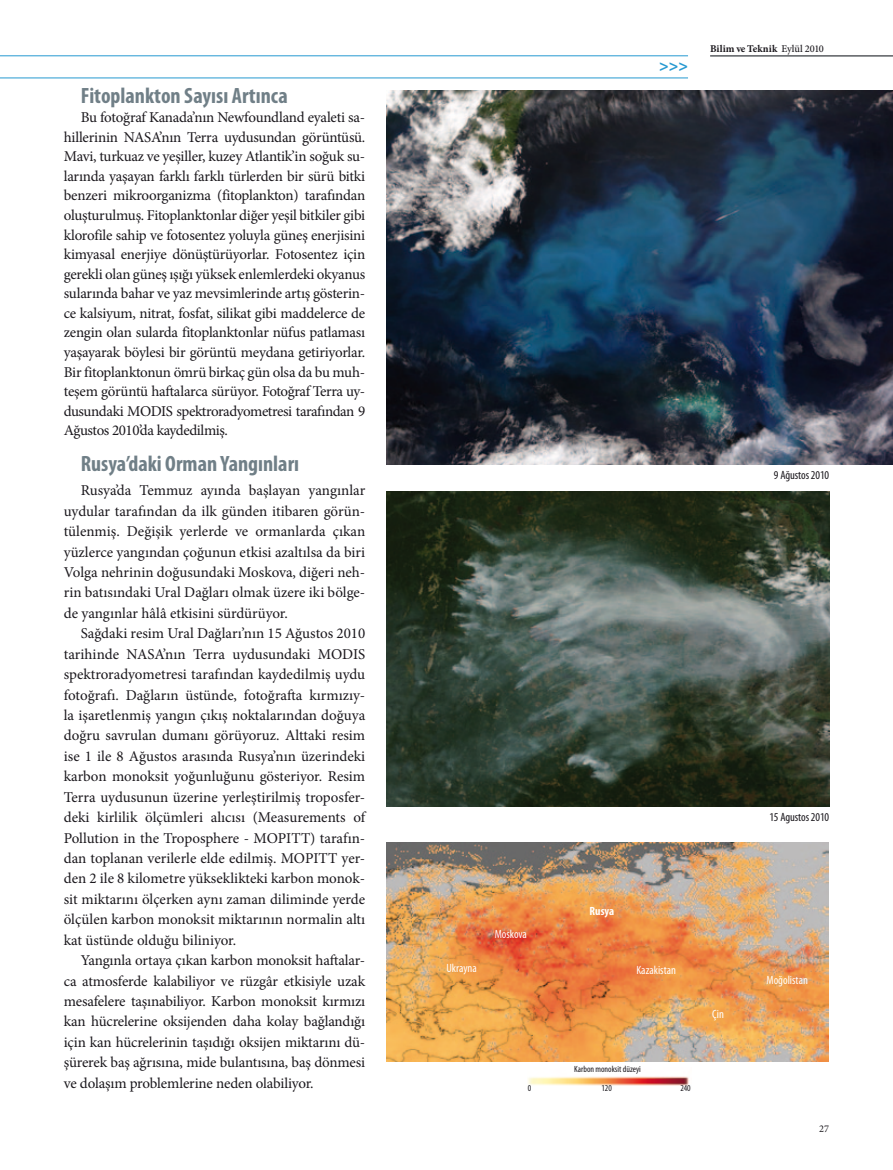
<style>
.page{position:relative;width:893px;height:1170px;background:#fff}
.page>*{position:absolute;margin:0;border:0;box-sizing:border-box;transform-origin:0 0}
.t1{font:700 condensed 22.2px "Myriad Pro";color:#707f87}
.t2{font:700 16.2px "Myriad Pro";color:#2699d1}
.t3{font:15px/20.4px "Minion Pro";letter-spacing:-.01em;color:#1a171c;text-align:justify}
.t4{font:condensed 12px "Myriad Pro";color:#fff}
.t5{font:condensed 12px "Myriad Pro";letter-spacing:-.005em;color:#1a171c}
.t6{font:700 condensed 12px "Myriad Pro";color:#fff}
.t7{font:700 10.35px "Minion Pro";letter-spacing:.005em;color:#1a171c}
.t8{font:10.35px "Minion Pro";color:#1a171c}
.t9{font:condensed 9px "Myriad Pro";color:#1a171c}
.s1{font-weight:500}
</style>
<div class="page">
<hr style="left:0;top:56px;width:688px;height:1px;background:#2699d1">
<hr style="left:0;top:78px;width:688px;height:1px;background:#2699d1">
<img style="left:387px;top:491px;width:442px;height:315px">
<img style="left:387px;top:91px;width:506px;height:373px">
<img style="left:387px;top:842px;width:441px;height:219px">
<img style="left:528px;top:1076px;width:161px;height:10px">
<hr style="left:710px;top:56px;width:183px;height:1px;background:#070c12">
<h1 class="t1" style="left:81px;top:81px;width:209px">Fitoplankton Sayısı Artınca</h1>
<p class="t3" style="left:64px;top:108px;width:303px;line-height:19.5px;text-indent:17px">Bu fotoğraf Kanada’nın Newfoundland eyaleti sa&shy;hillerinin NASA’nın Terra uydusundan görüntüsü.<br>Mavi, turkuaz ve yeşiller, kuzey Atlantik’in soğuk su&shy;larında yaşayan farklı farklı türlerden bir sürü bitki benzeri mikroorganizma (fitoplankton) tarafından oluşturulmuş. Fitoplanktonlar diğer yeşil bitkiler gibi klorofile sahip ve fotosentez yoluyla güneş enerjisini kimyasal enerjiye dönüştürüyorlar. Fotosentez için gerekli olan güneş ışığı yüksek enlemlerdeki okyanus sularında bahar ve yaz mevsimlerinde artış gösterin&shy;ce kalsiyum, nitrat, fosfat, silikat gibi maddelerce de zengin olan sularda fitoplanktonlar nüfus patlaması yaşayarak böylesi bir görüntü meydana getiriyorlar.<br>Bir fitoplanktonun ömrü birkaç gün olsa da bu muh&shy;teşem görüntü haftalarca sürüyor. Fotoğraf Terra uy&shy;dusundaki MODIS spektroradyometresi tarafından 9<br>Ağustos 2010’da kaydedilmiş.</p>
<h1 class="t1" style="left:81px;top:450px;width:220px">Rusya’daki Orman Yangınları</h1>
<p class="t3" style="left:64px;top:480px;width:303px;text-indent:17px">Rusya’da Temmuz ayında başlayan yangınlar uydular tarafından da ilk günden itibaren görün&shy;tülenmiş. Değişik yerlerde ve ormanlarda çıkan yüzlerce yangından çoğunun etkisi azaltılsa da biri Volga nehrinin doğusundaki Moskova, diğeri neh&shy;rin batısındaki Ural Dağları olmak üzere iki bölge&shy;de yangınlar hâlâ etkisini sürdürüyor.</p>
<p class="t3" style="left:64px;top:623px;width:303px;text-indent:17px">Sağdaki resim Ural Dağları’nın 15 Ağustos 2010 tarihinde NASA’nın Terra uydusundaki MODIS spektroradyometresi tarafından kaydedilmiş uydu fotoğrafı. Dağların üstünde, fotoğrafta kırmızıy&shy;la işaretlenmiş yangın çıkış noktalarından doğuya doğru savrulan dumanı görüyoruz. Alttaki resim ise 1 ile 8 Ağustos arasında Rusya’nın üzerindeki karbon monoksit yoğunluğunu gösteriyor. Resim Terra uydusunun üzerine yerleştirilmiş troposfer&shy;deki kirlilik ölçümleri alıcısı (Measurements of Pollution in the Troposphere - MOPITT) tarafın&shy;dan toplanan verilerle elde edilmiş. MOPITT yer&shy;den 2 ile 8 kilometre yükseklikteki karbon monok&shy;sit miktarını ölçerken aynı zaman diliminde yerde ölçülen karbon monoksit miktarının normalin altı kat üstünde olduğu biliniyor.</p>
<p class="t3" style="left:64px;top:950px;width:303px;text-indent:17px">Yangınla ortaya çıkan karbon monoksit haftalar&shy;ca atmosferde kalabiliyor ve rüzgâr etkisiyle uzak mesafelere taşınabiliyor. Karbon monoksit kırmızı kan hücrelerine oksijenden daha kolay bağlandığı için kan hücrelerinin taşıdığı oksijen miktarını dü&shy;şürerek baş ağrısına, mide bulantısına, baş dönmesi ve dolaşım problemlerine neden olabiliyor.</p>
<p class="t2" style="left:659px;top:55px;width:30px">&gt;&gt;&gt;</p>
<p class="t7" style="left:710px;top:41px;width:115px">Bilim ve Teknik <span class="s1">Eylül 2010</span></p>
<p class="t5" style="left:774px;top:467px;width:57px">9 Ağustos 2010</p>
<p class="t4" style="left:446px;top:960px;width:32px">Ukrayna</p>
<p class="t4" style="left:495px;top:926px;width:34px">Moskova</p>
<p class="t6" style="left:590px;top:903px;width:26px">Rusya</p>
<p class="t4" style="left:636px;top:962px;width:41px">Kazakistan</p>
<p class="t9" style="left:574px;top:1063px;width:68px">Karbon monoksit düzeyi</p>
<p class="t9" style="left:528px;top:1082px;width:5px">0</p>
<p class="t9" style="left:601px;top:1082px;width:12px">120</p>
<p class="t9" style="left:680px;top:1082px;width:12px">240</p>
<p class="t4" style="left:712px;top:1006px;width:13px">Çin</p>
<p class="t5" style="left:769px;top:810px;width:61px">15 Agustos 2010</p>
<p class="t4" style="left:766px;top:972px;width:43px">Moğolistan</p>
<p class="t8" style="left:819px;top:1121px;width:11px">27</p>
</div>
